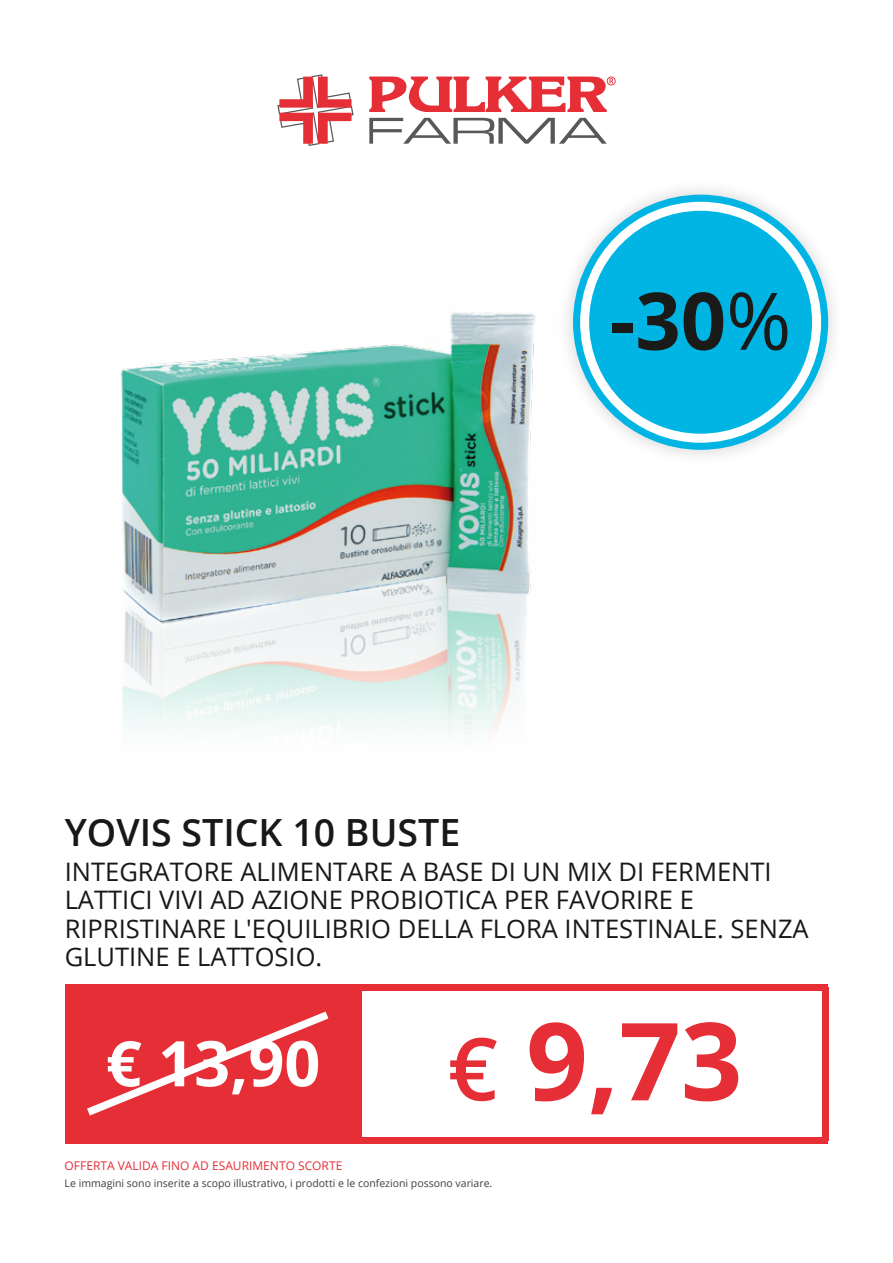
<style>
.page{position:relative;width:893px;height:1263px;background:#fff}
.page>*{position:absolute;margin:0;border:0;box-sizing:border-box;transform-origin:0 0}
.t1{font:700 108px "Open Sans";color:#e52e36}
.t2{font:700 79.5px "Open Sans";color:#1a1b19}
.t3{font:700 63px "Open Sans";color:#fff}
.t4{font:600 37.5px "Open Sans";color:#181817}
.t5{font:25.5px/28.5px "Open Sans";color:#181817}
.t6{font:12px "Open Sans";color:#e52e36}
.t7{font:10.5px "Open Sans";color:#3e3e3d}
.s1{font-weight:400}
.s2{font-weight:600;font-size:87px}
</style>
<div class="page">
<img style="left:121px;top:312px;width:414px;height:421px">
<div style="left:65px;top:984px;width:296px;height:159px;background:#e52e36"></div>
<div style="left:361px;top:984px;width:467px;height:6px;background:#e52e36"></div>
<div style="left:361px;top:1137px;width:467px;height:6px;background:#e52e36"></div>
<div style="left:822px;top:987px;width:6px;height:153px;background:#e52e36"></div>
<svg style="left:87px;top:1011px;width:241px;height:104px"></svg>
<img style="left:567px;top:189px;width:267px;height:267px">
<div style="left:573px;top:195px;width:255px;height:255px;background:#00b4e4;border-radius:50%"></div>
<svg style="left:580px;top:202px;width:241px;height:241px"></svg>
<svg style="left:369px;top:118px;width:238px;height:26px"></svg>
<svg style="left:369px;top:77px;width:247px;height:35px"></svg>
<svg style="left:277px;top:74px;width:77px;height:72px"></svg>
<h2 class="t2" style="left:610px;top:265px;width:183px">-30<span class="s1">%</span></h2>
<h3 class="t4" style="left:65px;top:807px;width:397px">YOVIS STICK 10 BUSTE</h3>
<p class="t5" style="left:65px;top:857px;width:745px">INTEGRATORE ALIMENTARE A BASE DI UN MIX DI FERMENTI LATTICI VIVI AD AZIONE PROBIOTICA PER FAVORIRE E RIPRISTINARE L'EQUILIBRIO DELLA FLORA INTESTINALE. SENZA GLUTINE E LATTOSIO.</p>
<h3 class="t3" style="left:106px;top:1019px;width:216px">€ 13,90</h3>
<p class="t6" style="left:65px;top:1157px;width:279px">OFFERTA VALIDA FINO AD ESAURIMENTO SCORTE</p>
<h1 class="t1" style="left:448px;top:985px;width:296px"><span class="s2">€</span> 9,73</h1>
<p class="t7" style="left:65px;top:1175px;width:429px">Le immagini sono inserite a scopo illustrativo, i prodotti e le confezioni possono variare.</p>
</div>
